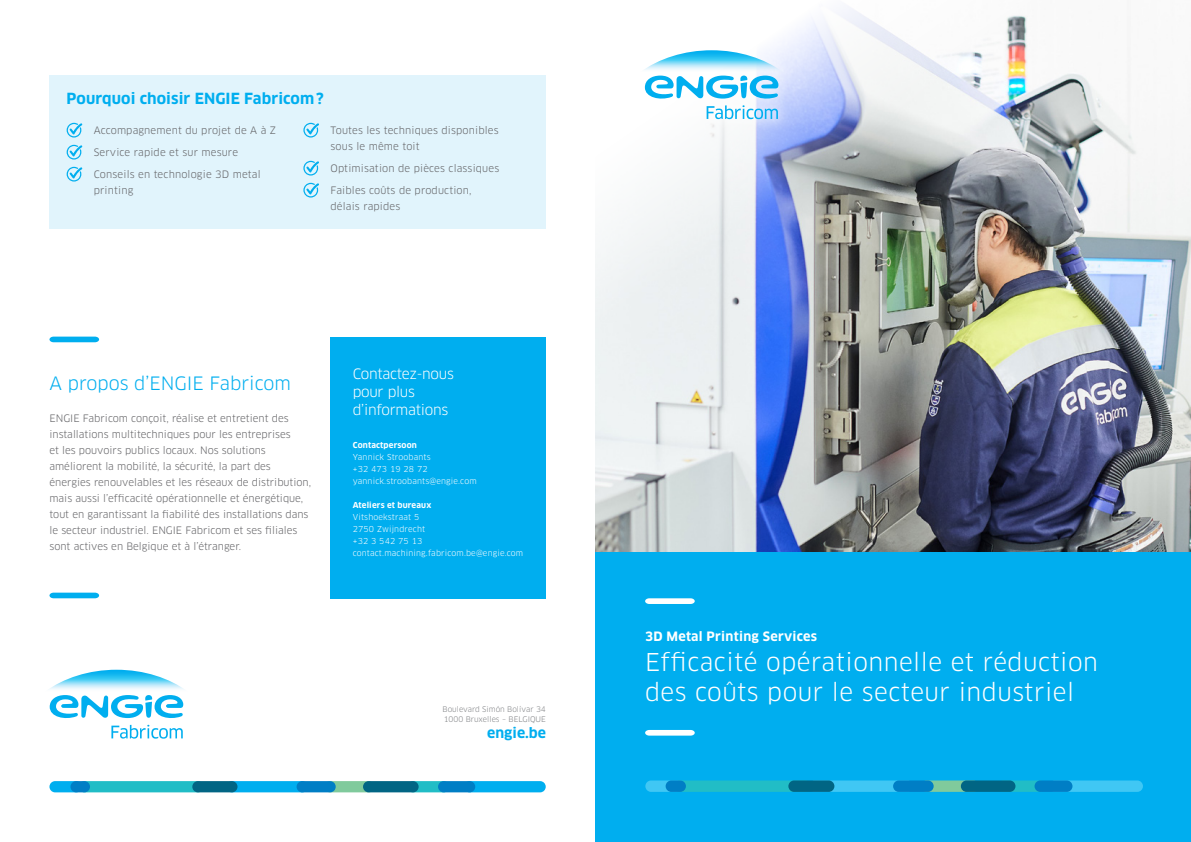
<style>
.page{position:relative;width:1191px;height:842px;background:#fff}
.page>*{position:absolute;margin:0;border:0;box-sizing:border-box;transform-origin:0 0}
.t1{font:24px/30px "Clan Pro";letter-spacing:.02em;color:#fff}
.t2{font:18px "Clan Pro";color:#00aeef}
.t3{font:700 15px "Clan Pro";letter-spacing:.005em;color:#00aeef}
.t4{font:14px/18px "Clan Pro";letter-spacing:-.02em;color:#fff}
.t5{font:700 14px "Clan Pro";color:#00aeef}
.t6{font:700 12.6px "Clan Pro";letter-spacing:.02em;color:#fff}
.t7{font:10px/16px "Clan Pro";color:#636366}
.t8{font:8px/12px "Clan Pro";letter-spacing:.02em;color:#fff}
.t9{font:700 8px "Clan Pro";letter-spacing:.02em;color:#fff}
.t10{font:7.5px/10px "Clan Pro";color:#808285}
</style>
<div class="page">
<img style="left:595px;top:480px;width:596px;height:73px">
<img style="left:595px;top:7px;width:596px;height:473px">
<div style="left:628px;top:37px;width:167px;height:95px;background:#fff;opacity:.4"></div>
<svg style="left:640px;top:50px;width:143px;height:69px"></svg>
<div style="left:50px;top:75px;width:496px;height:153px;background:#e1f4fc"></div>
<div style="left:464px;top:781px;width:82px;height:11px;background:#00aeef;border-radius:6px"></div>
<div style="left:407px;top:781px;width:42px;height:11px;background:#21bdc6;border-radius:6px"></div>
<div style="left:324px;top:781px;width:50px;height:11px;background:#80ca9c;border-radius:6px"></div>
<div style="left:363px;top:781px;width:55px;height:11px;background:#016584;border-radius:6px"></div>
<div style="left:226px;top:781px;width:82px;height:11px;background:#00aeef;border-radius:6px"></div>
<div style="left:79px;top:781px;width:125px;height:11px;background:#21bdc6;border-radius:6px"></div>
<div style="left:49px;top:781px;width:33px;height:11px;background:#00aeef;border-radius:6px"></div>
<div style="left:296px;top:781px;width:40px;height:11px;background:#007ec5;border-radius:6px"></div>
<div style="left:192px;top:781px;width:45px;height:11px;background:#016584;border-radius:6px"></div>
<div style="left:70px;top:781px;width:20px;height:11px;background:#007ec5;border-radius:6px"></div>
<div style="left:438px;top:781px;width:37px;height:11px;background:#007ec5;border-radius:6px"></div>
<div style="left:595px;top:553px;width:596px;height:289px;background:#00aeef"></div>
<div style="left:997px;top:780px;width:48px;height:12px;background:#21bdc6;border-radius:6px"></div>
<div style="left:1049px;top:780px;width:94px;height:12px;background:#40c7f4;border-radius:6px"></div>
<div style="left:645px;top:780px;width:41px;height:12px;background:#40c7f4;border-radius:6px"></div>
<div style="left:674px;top:780px;width:137px;height:12px;background:#21bdc6;border-radius:6px"></div>
<div style="left:920px;top:780px;width:59px;height:12px;background:#80ca9c;border-radius:6px"></div>
<div style="left:1034px;top:780px;width:38px;height:12px;background:#007ec5;border-radius:6px"></div>
<div style="left:665px;top:780px;width:21px;height:12px;background:#007ec5;border-radius:6px"></div>
<div style="left:809px;top:780px;width:104px;height:12px;background:#40c7f4;border-radius:6px"></div>
<div style="left:961px;top:780px;width:54px;height:12px;background:#016584;border-radius:6px"></div>
<div style="left:788px;top:780px;width:46px;height:12px;background:#016584;border-radius:6px"></div>
<div style="left:893px;top:780px;width:40px;height:12px;background:#007ec5;border-radius:6px"></div>
<svg style="left:49px;top:670px;width:135px;height:69px"></svg>
<svg style="left:645px;top:598px;width:49px;height:6px"></svg>
<svg style="left:645px;top:730px;width:49px;height:6px"></svg>
<svg style="left:303px;top:123px;width:16px;height:15px"></svg>
<svg style="left:303px;top:161px;width:16px;height:15px"></svg>
<svg style="left:303px;top:183px;width:16px;height:15px"></svg>
<svg style="left:67px;top:123px;width:15px;height:15px"></svg>
<svg style="left:67px;top:145px;width:15px;height:15px"></svg>
<svg style="left:67px;top:167px;width:15px;height:15px"></svg>
<div style="left:330px;top:337px;width:216px;height:261px;background:#00aeef"></div>
<svg style="left:49px;top:337px;width:50px;height:5px"></svg>
<svg style="left:49px;top:593px;width:50px;height:5px"></svg>
<p class="t3" style="left:67px;top:90px;width:259px">Pourquoi choisir ENGIE Fabricom?</p>
<p class="t7" style="left:94px;top:123px;width:184px">Accompagnement du projet de A à Z</p>
<p class="t7" style="left:94px;top:145px;width:146px">Service rapide et sur mesure</p>
<p class="t7" style="left:94px;top:167px;width:168px">Conseils en technologie 3D metal printing</p>
<p class="t7" style="left:330px;top:123px;width:170px">Toutes les techniques disponibles sous le même toit</p>
<p class="t7" style="left:330px;top:161px;width:170px">Optimisation de pièces classiques</p>
<p class="t7" style="left:330px;top:183px;width:143px">Faibles coûts de production, délais rapides</p>
<p class="t2" style="left:49px;top:373px;width:243px">A propos d’ENGIE Fabricom</p>
<p class="t7" style="left:49px;top:411px;width:263px">ENGIE Fabricom conçoit, réalise et entretient des installations multitechniques pour les entreprises<br>et les pouvoirs publics locaux. Nos solutions améliorent la mobilité, la sécurité, la part des énergies renouvelables et les réseaux de distribution, mais aussi l’efficacité opérationnelle et énergétique, tout en garantissant la fiabilité des installations dans le secteur industriel. ENGIE Fabricom et ses filiales sont actives en Belgique et à l’étranger.</p>
<p class="t4" style="left:353px;top:365px;width:103px">Contactez-nous pour plus d’informations</p>
<p class="t9" style="left:353px;top:440px;width:66px">Contactpersoon</p>
<p class="t8" style="left:353px;top:451px;width:79px">Yannick Stroobants</p>
<p class="t8" style="left:353px;top:463px;width:76px">+32 473 19 28 72</p>
<p class="t8" style="left:353px;top:475px;width:125px">yannick.stroobants@engie.com</p>
<p class="t9" style="left:353px;top:500px;width:80px">Ateliers et bureaux</p>
<p class="t8" style="left:353px;top:511px;width:68px">Vitshoekstraat 5</p>
<p class="t8" style="left:353px;top:523px;width:74px">2750 Zwijndrecht</p>
<p class="t8" style="left:353px;top:535px;width:172px">+32 3 542 75 13 contact.machining.fabricom.be@engie.com</p>
<p class="t10" style="left:442px;top:704px;width:105px">Boulevard Simón Bolívar 34<br>1000 Bruxelles – BELGIQUE</p>
<p class="t5" style="left:487px;top:725px;width:60px">engie.be</p>
<p class="t6" style="left:645px;top:629px;width:173px">3D Metal Printing Services</p>
<p class="t1" style="left:645px;top:647px;width:454px">Efficacité opérationnelle et réduction des coûts pour le secteur industriel</p>
</div>
